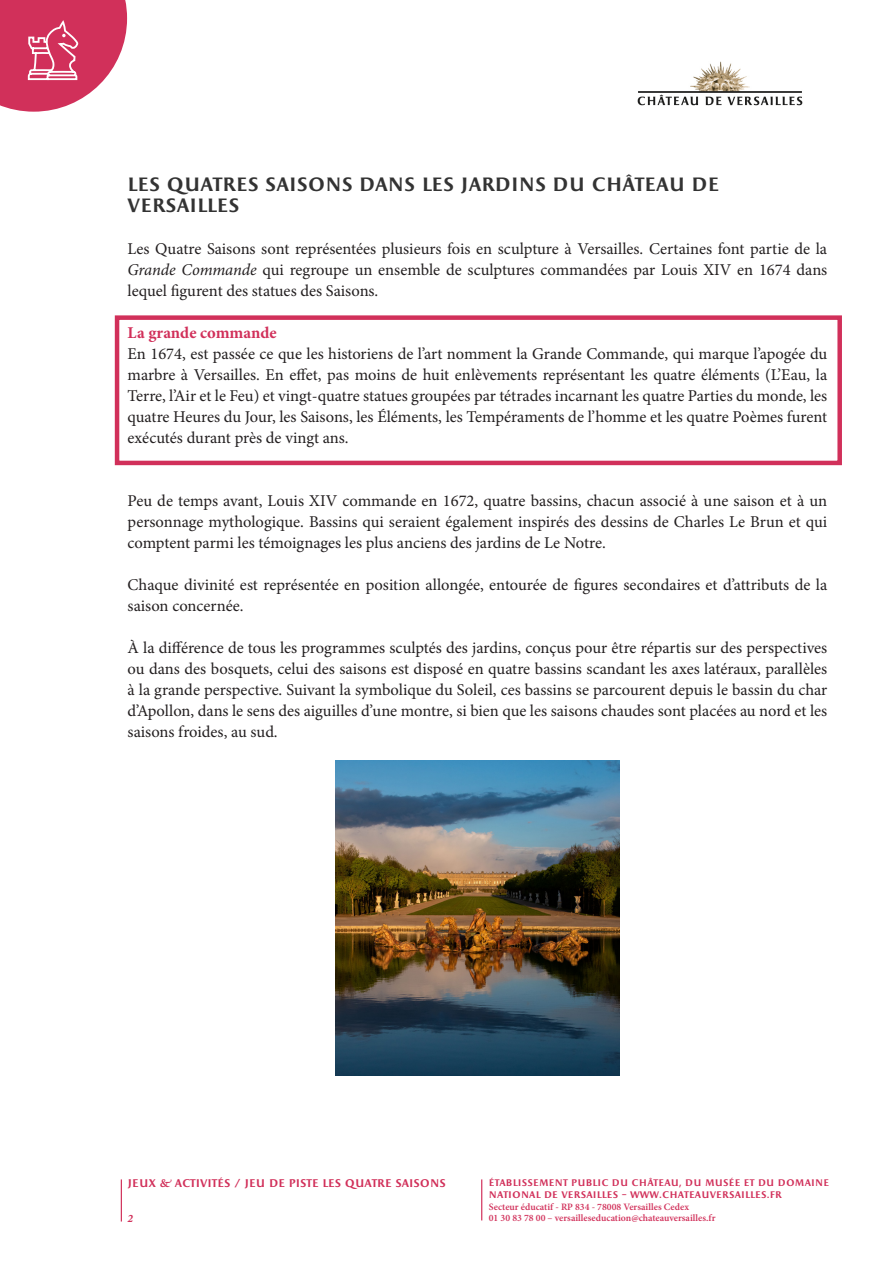
<style>
.page{position:relative;width:893px;height:1263px;background:#fff}
.page>*{position:absolute;margin:0;border:0;box-sizing:border-box;transform-origin:0 0}
.Texte_courant{font:700 19.5px/21.1px "Apollon";color:#333}
.t1{font:16.5px/21px "Minion Pro";color:#231f20;text-align:justify}
.t2{font:700 16.5px "Minion Pro";color:#d1305a}
.t3{font:700 11.25px "Apollon";color:#d1305a}
.t4{font:italic 700 11.25px "Minion Pro";color:#d1305a}
.t5{font:600 9.75px/11.7px "Minion Pro";color:#d1305a}
.t6{font:700 9.6px/11.7px "Apollon";letter-spacing:.015em;color:#d1305a}
.s1{font-style:italic}
</style>
<div class="page">
<img style="left:637px;top:61px;width:166px;height:45px">
<hr style="left:121px;top:1179px;width:1px;height:42px;background:#d1305a">
<hr style="left:481px;top:1179px;width:1px;height:41px;background:#d1305a">
<svg style="left:0;top:0;width:127px;height:112px"></svg>
<div style="left:115px;top:315px;width:727px;height:150px;border:4px solid #d1305a"></div>
<img style="left:335px;top:760px;width:285px;height:316px">
<p class="Texte_courant" style="left:128px;top:175px;width:593px">LES QUATRES SAISONS DANS LES JARDINS DU CHÂTEAU DE<br>VERSAILLES</p>
<p class="t1" style="left:128px;top:239px;width:701px">Les Quatre Saisons sont représentées plusieurs fois en sculpture à Versailles. Certaines font partie de la <span class="s1">Grande Commande</span> qui regroupe un ensemble de sculptures commandées par Louis XIV en 1674 dans lequel figurent des statues des Saisons.</p>
<p class="t2" style="left:128px;top:321px;width:151px">La grande commande</p>
<p class="t1" style="left:128px;top:344px;width:701px">En 1674, est passée ce que les historiens de l’art nomment la Grande Commande, qui marque l’apogée du marbre à Versailles. En effet, pas moins de huit enlèvements représentant les quatre éléments (L’Eau, la Terre, l’Air et le Feu) et vingt-quatre statues groupées par tétrades incarnant les quatre Parties du monde, les quatre Heures du Jour, les Saisons, les Éléments, les Tempéraments de l’homme et les quatre Poèmes furent exécutés durant près de vingt ans.</p>
<p class="t1" style="left:128px;top:491px;width:701px">Peu de temps avant, Louis XIV commande en 1672, quatre bassins, chacun associé à une saison et à un personnage mythologique. Bassins qui seraient également inspirés des dessins de Charles Le Brun et qui comptent parmi les témoignages les plus anciens des jardins de Le Notre.</p>
<p class="t1" style="left:128px;top:575px;width:701px">Chaque divinité est représentée en position allongée, entourée de figures secondaires et d’attributs de la saison concernée.</p>
<p class="t1" style="left:128px;top:638px;width:701px">À la différence de tous les programmes sculptés des jardins, conçus pour être répartis sur des perspectives ou dans des bosquets, celui des saisons est disposé en quatre bassins scandant les axes latéraux, parallèles à la grande perspective. Suivant la symbolique du Soleil, ces bassins se parcourent depuis le bassin du char d’Apollon, dans le sens des aiguilles d’une montre, si bien que les saisons chaudes sont placées au nord et les saisons froides, au sud.</p>
<p class="t3" style="left:128px;top:1177px;width:320px">JEUX &amp; ACTIVITÉS / JEU DE PISTE LES QUATRE SAISONS</p>
<p class="t4" style="left:128px;top:1210px;width:7px">2</p>
<p class="t6" style="left:489px;top:1177px;width:342px">ÉTABLISSEMENT PUBLIC DU CHÂTEAU, DU MUSÉE ET DU DOMAINE<br>NATIONAL DE VERSAILLES – WWW.CHATEAUVERSAILLES.FR</p>
<p class="t5" style="left:489px;top:1201px;width:228px">Secteur éducatif - RP 834 - 78008 Versailles Cedex<br>01 30 83 78 00 – versailleseducation@chateauversailles.fr</p>
</div>
